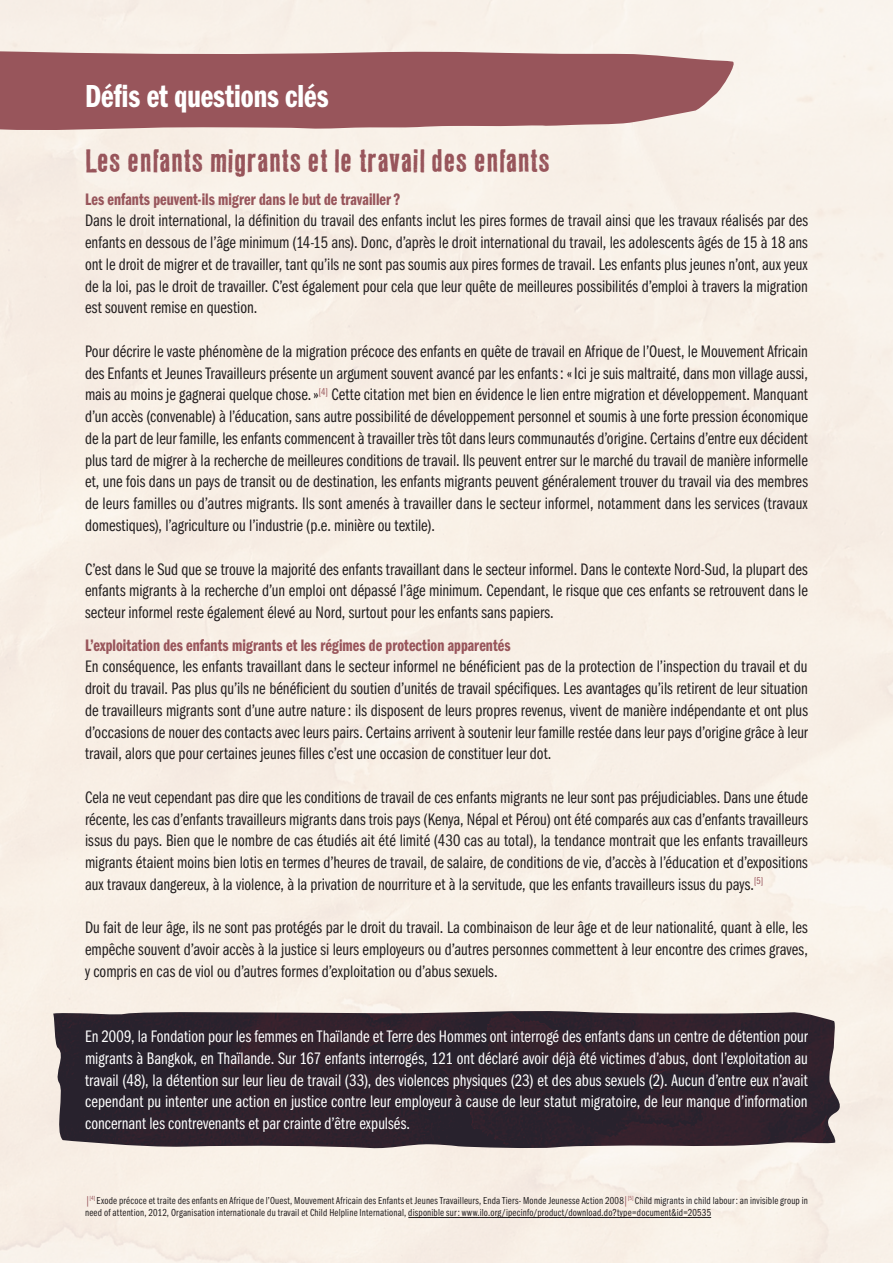
<style>
.page{position:relative;width:893px;height:1263px;background:#fff}
.page>*{position:absolute;margin:0;border:0;box-sizing:border-box;transform-origin:0 0}
.t1{font:33px "ITC Franklin Gothic Std Dm Cp";color:#fff}
.t2{font:28.5px "LL Rubber Grotesque";letter-spacing:-.03em;color:#98555b}
.t3{font:17.25px/21.8px "ITC Franklin Gothic Std Bk Cp";color:#231f20;text-align:justify}
.t4{font:17.25px/21.8px "ITC Franklin Gothic Std Bk Cp";color:#fff;text-align:justify}
.t5{font:17.25px "ITC Franklin Gothic Std Dm Cp";letter-spacing:.005em;color:#98555b}
.t6{font:10.5px/12.6px "ITC Franklin Gothic Std Bk Cp";letter-spacing:.02em;color:#231f20}
.s1{color:#98555b}
</style>
<div class="page">
<svg style="left:0;top:50px;width:738px;height:82px;background:#a56a6e"></svg>
<hr style="left:408px;top:1217px;width:303px;height:1px;background:#231f20">
<svg style="left:53px;top:1009px;width:788px;height:140px;background:#3b2f39"></svg>
<h1 class="t1" style="left:85px;top:78px;width:245px">Défis et questions clés</h1>
<h2 class="t2" style="left:85px;top:143px;width:467px">Les enfants migrants et le travail des enfants</h2>
<p class="t5" style="left:85px;top:189px;width:317px">Les enfants peuvent-ils migrer dans le but de travailler ?</p>
<p class="t3" style="left:85px;top:210px;width:725px">Dans le droit international, la définition du travail des enfants inclut les pires formes de travail ainsi que les travaux réalisés par des enfants en dessous de l’âge minimum (14-15 ans). Donc, d’après le droit international du travail, les adolescents âgés de 15 à 18 ans ont le droit de migrer et de travailler, tant qu’ils ne sont pas soumis aux pires formes de travail. Les enfants plus jeunes n’ont, aux yeux de la loi, pas le droit de travailler. C’est également pour cela que leur quête de meilleures possibilités d’emploi à travers la migration est souvent remise en question.</p>
<p class="t3" style="left:85px;top:341px;width:724px">Pour décrire le vaste phénomène de la migration précoce des enfants en quête de travail en Afrique de l’Ouest, le Mouvement Africain des Enfants et Jeunes Travailleurs présente un argument souvent avancé par les enfants: «Ici je suis maltraité, dans mon village aussi, mais au moins je gagnerai quelque chose.»<sup>[4]</sup> Cette citation met bien en évidence le lien entre migration et développement. Manquant d’un accès (convenable) à l’éducation, sans autre possibilité de développement personnel et soumis à une forte pression économique de la part de leur famille, les enfants commencent à travailler très tôt dans leurs communautés d’origine. Certains d’entre eux décident plus tard de migrer à la recherche de meilleures conditions de travail. Ils peuvent entrer sur le marché du travail de manière informelle et, une fois dans un pays de transit ou de destination, les enfants migrants peuvent généralement trouver du travail via des membres de leurs familles ou d’autres migrants. Ils sont amenés à travailler dans le secteur informel, notamment dans les services (travaux domestiques), l’agriculture ou l’industrie (p.e. minière ou textile).</p>
<p class="t3" style="left:85px;top:558px;width:724px">C’est dans le Sud que se trouve la majorité des enfants travaillant dans le secteur informel. Dans le contexte Nord-Sud, la plupart des enfants migrants à la recherche d’un emploi ont dépassé l’âge minimum. Cependant, le risque que ces enfants se retrouvent dans le secteur informel reste également élevé au Nord, surtout pour les enfants sans papiers.</p>
<p class="t5" style="left:85px;top:635px;width:427px">L’exploitation des enfants migrants et les régimes de protection apparentés</p>
<p class="t3" style="left:85px;top:656px;width:724px">En conséquence, les enfants travaillant dans le secteur informel ne bénéficient pas de la protection de l’inspection du travail et du droit du travail. Pas plus qu’ils ne bénéficient du soutien d’unités de travail spécifiques. Les avantages qu’ils retirent de leur situation de travailleurs migrants sont d’une autre nature: ils disposent de leurs propres revenus, vivent de manière indépendante et ont plus d’occasions de nouer des contacts avec leurs pairs. Certains arrivent à soutenir leur famille restée dans leur pays d’origine grâce à leur travail, alors que pour certaines jeunes filles c’est une occasion de constituer leur dot.</p>
<p class="t3" style="left:85px;top:787px;width:724px">Cela ne veut cependant pas dire que les conditions de travail de ces enfants migrants ne leur sont pas préjudiciables. Dans une étude récente, les cas d’enfants travailleurs migrants dans trois pays (Kenya, Népal et Pérou) ont été comparés aux cas d’enfants travailleurs issus du pays. Bien que le nombre de cas étudiés ait été limité (430 cas au total), la tendance montrait que les enfants travailleurs migrants étaient moins bien lotis en termes d’heures de travail, de salaire, de conditions de vie, d’accès à l’éducation et d’expositions aux travaux dangereux, à la violence, à la privation de nourriture et à la servitude, que les enfants travailleurs issus du pays.<sup>[5]</sup></p>
<p class="t3" style="left:85px;top:917px;width:724px">Du fait de leur âge, ils ne sont pas protégés par le droit du travail. La combinaison de leur âge et de leur nationalité, quant à elle, les empêche souvent d’avoir accès à la justice si leurs employeurs ou d’autres personnes commettent à leur encontre des crimes graves, y compris en cas de viol ou d’autres formes d’exploitation ou d’abus sexuels.</p>
<p class="t4" style="left:85px;top:1026px;width:724px">En 2009, la Fondation pour les femmes en Thaïlande et Terre des Hommes ont interrogé des enfants dans un centre de détention pour migrants à Bangkok, en Thaïlande. Sur 167 enfants interrogés, 121 ont déclaré avoir déjà été victimes d’abus, dont l’exploitation au travail (48), la détention sur leur lieu de travail (33), des violences physiques (23) et des abus sexuels (2). Aucun d’entre eux n’avait cependant pu intenter une action en justice contre leur employeur à cause de leur statut migratoire, de leur manque d’information concernant les contrevenants et par crainte d’être expulsés.</p>
<p class="t6" style="left:85px;top:1194px;width:724px"><span class="s1">|</span><sup>[4]</sup> Exode précoce et traite des enfants en Afrique de l’Ouest, Mouvement Africain des Enfants et Jeunes Travailleurs, Enda Tiers- Monde Jeunesse Action 2008<span class="s1">|</span><sup>[5]</sup> Child migrants in child labour: an invisible group in need of attention, 2012, Organisation internationale du travail et Child Helpline International, disponible sur: www.ilo.org/ipecinfo/product/download.do?type=document&amp;id=20535</p>
</div>
